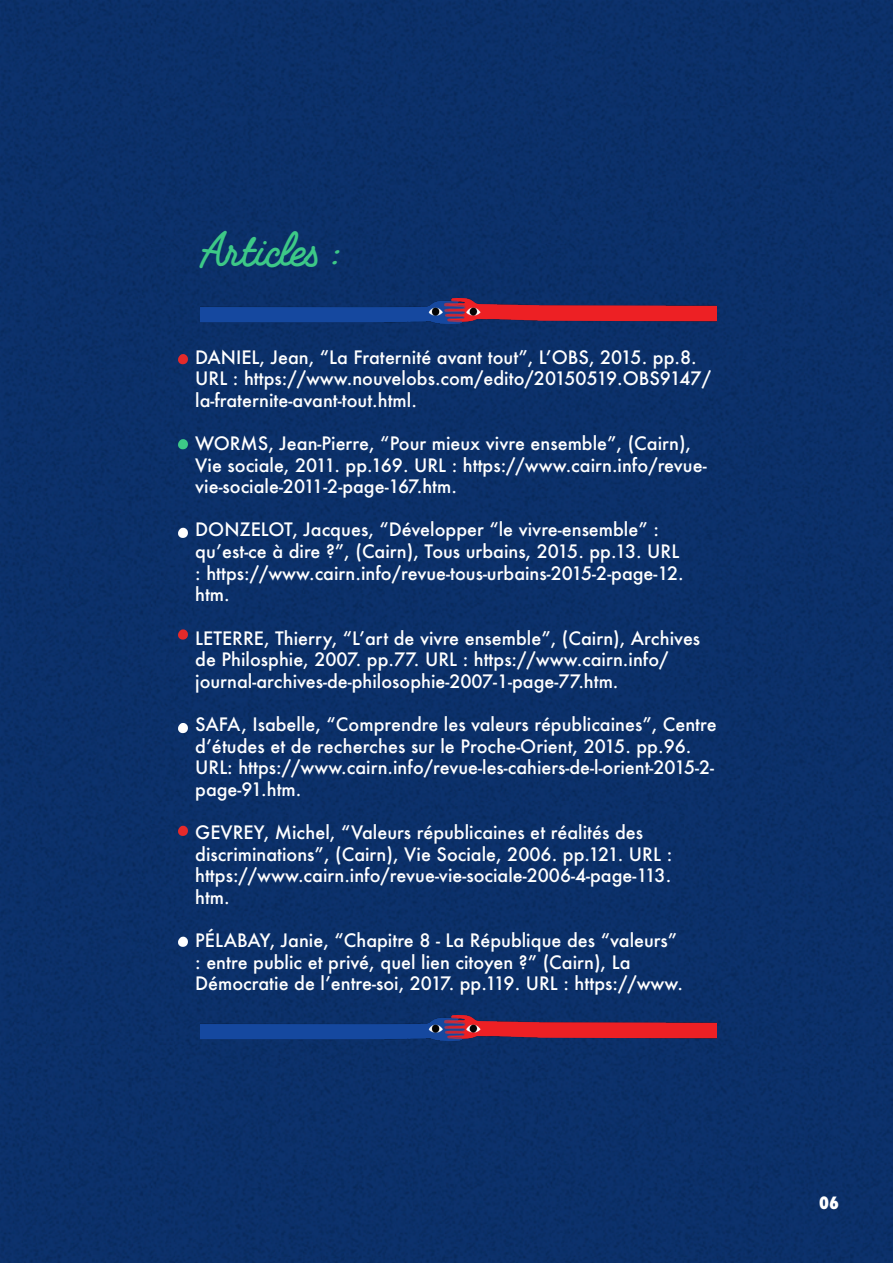
<style>
.page{position:relative;width:893px;height:1263px;background:#0b3069}
.page>*{position:absolute;margin:0;border:0;box-sizing:border-box;transform-origin:0 0}
.t1{font:700 45px "Fabfelt Script";letter-spacing:-.01em;color:#3dc987}
.t2{font:500 18px/21.6px "Futura";color:#fff}
.t3{font:800 condensed 16.5px "Futura";color:#fff}
</style>
<div class="page">
<img style="left:200px;top:1016px;width:517px;height:24px">
<img style="left:200px;top:299px;width:517px;height:24px">
<svg style="left:177px;top:353px;width:11px;height:11px"></svg>
<svg style="left:177px;top:628px;width:11px;height:12px"></svg>
<svg style="left:177px;top:825px;width:11px;height:11px"></svg>
<svg style="left:177px;top:438px;width:11px;height:11px"></svg>
<svg style="left:177px;top:527px;width:11px;height:11px"></svg>
<svg style="left:177px;top:722px;width:11px;height:11px"></svg>
<svg style="left:177px;top:935px;width:11px;height:12px"></svg>
<p class="t1" style="left:200px;top:220px;width:144px">Articles :</p>
<p class="t2" style="left:195px;top:346px;width:517px">DANIEL, Jean, “La Fraternité avant tout”, L’OBS, 2015. pp.8.<br>URL : https://www.nouvelobs.com/edito/20150519.OBS9147/ la-fraternite-avant-tout.html.</p>
<p class="t2" style="left:195px;top:432px;width:513px">WORMS, Jean-Pierre, “Pour mieux vivre ensemble”, (Cairn),<br>Vie sociale, 2011. pp.169. URL : https://www.cairn.info/revue&shy;vie-sociale-2011-2-page-167.htm.</p>
<p class="t2" style="left:195px;top:519px;width:490px">DONZELOT, Jacques, “Développer “le vivre-ensemble” : qu’est-ce à dire ?”, (Cairn), Tous urbains, 2015. pp.13. URL : https://www.cairn.info/revue-tous-urbains-2015-2-page-12. htm.</p>
<p class="t2" style="left:195px;top:627px;width:507px">LETERRE, Thierry, “L’art de vivre ensemble”, (Cairn), Archives de Philosphie, 2007. pp.77. URL : https://www.cairn.info/ journal-archives-de-philosophie-2007-1-page-77.htm.</p>
<p class="t2" style="left:195px;top:713px;width:523px">SAFA, Isabelle, “Comprendre les valeurs républicaines”, Centre d’études et de recherches sur le Proche-Orient, 2015. pp.96.<br>URL: https://www.cairn.info/revue-les-cahiers-de-l-orient-2015-2- page-91.htm.</p>
<p class="t2" style="left:195px;top:821px;width:478px">GEVREY, Michel, “Valeurs républicaines et réalités des discriminations”, (Cairn), Vie Sociale, 2006. pp.121. URL : https://www.cairn.info/revue-vie-sociale-2006-4-page-113. htm.</p>
<p class="t2" style="left:195px;top:929px;width:489px">PÉLABAY, Janie, “Chapitre 8 - La République des “valeurs” : entre public et privé, quel lien citoyen ?” (Cairn), La<br>Démocratie de l’entre-soi, 2017. pp.119. URL : https://www.</p>
<p class="t3" style="left:819px;top:1191px;width:21px">06</p>
</div>
